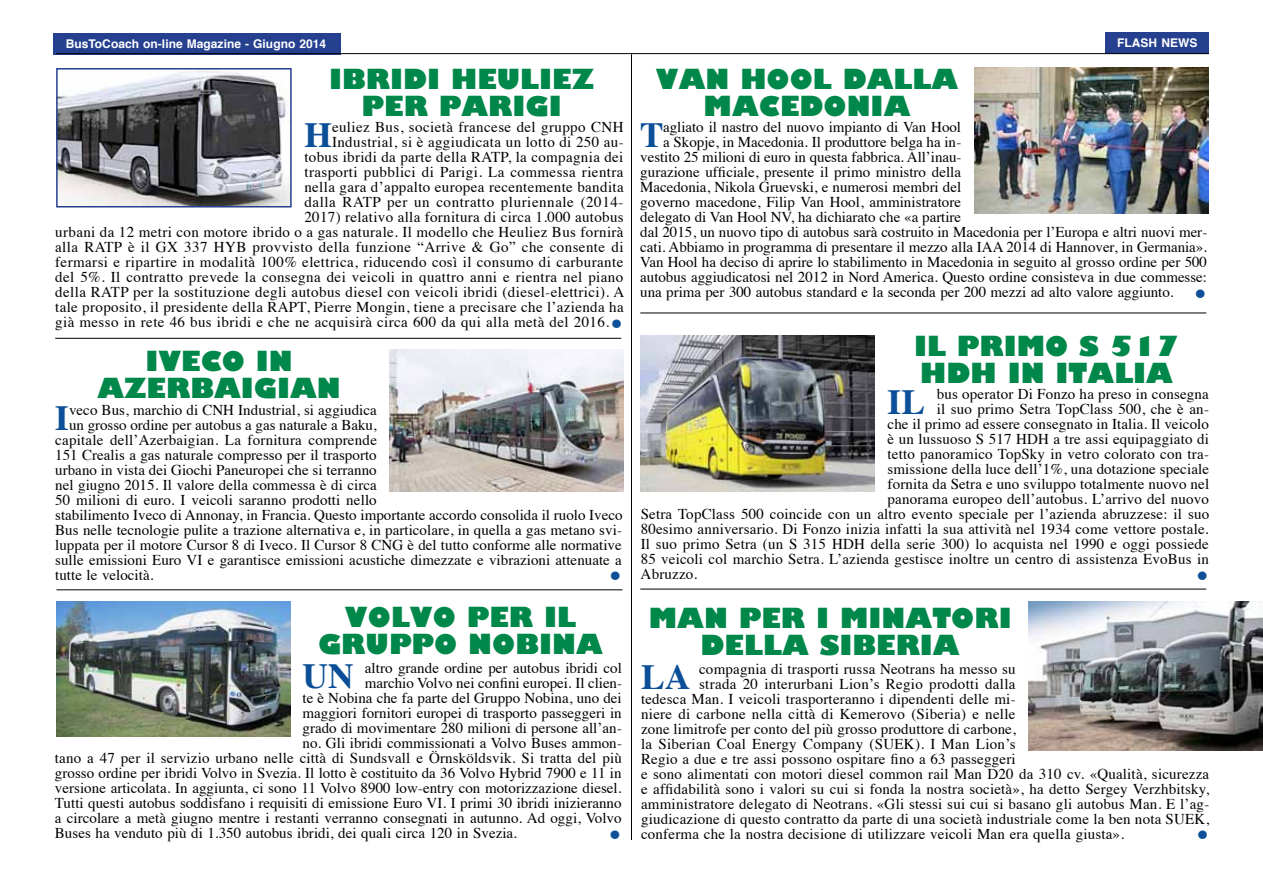
<style>
.page{position:relative;width:1263px;height:893px;background:#fff}
.page>*{position:absolute;margin:0;border:0;box-sizing:border-box;transform-origin:0 0}
.t1{font:700 35.4px "Times";color:#0a4f97}
.t2{font:30px "Symbol";color:#0d5097}
.t3{font:800 27px/27px "Gill Sans";letter-spacing:.005em;color:#00874a;text-align:center}
.t4{font:15px/15px "Times";letter-spacing:.01em;color:#000;text-align:right}
.t5{font:700 12px "Helvetica";letter-spacing:.005em;color:#fff}
.s1{color:#0d5097}
</style>
<div class="page">
<hr style="left:56px;top:589px;width:566px;height:1px;background:#000">
<hr style="left:640px;top:589px;width:566px;height:1px;background:#000">
<div style="left:54px;top:33px;width:287px;height:21px;background:#25408f"></div>
<div style="left:1105px;top:32px;width:104px;height:21px;background:#25408f"></div>
<hr style="left:56px;top:53px;width:1153px;height:1px;background:#000">
<hr style="left:631px;top:54px;width:1px;height:786px;background:#000">
<hr style="left:55px;top:338px;width:566px;height:1px;background:#000">
<hr style="left:640px;top:313px;width:566px;height:1px;background:#000">
<img style="left:974px;top:68px;width:234px;height:146px">
<img style="left:641px;top:336px;width:234px;height:155px">
<img style="left:1028px;top:601px;width:234px;height:149px">
<img style="left:56px;top:601px;width:234px;height:136px">
<img style="left:390px;top:349px;width:234px;height:142px">
<img style="left:59px;top:71px;width:230px;height:133px">
<div style="left:56px;top:68px;width:236px;height:139px;border:2px solid #25408f"></div>
<p class="t5" style="left:66px;top:34px;width:262px">BusToCoach on-line Magazine - Giugno 2014</p>
<p class="t5" style="left:1117px;top:33px;width:82px">FLASH NEWS</p>
<h3 class="t3" style="left:329px;top:66px;width:266px">IBRIDI HEULIEZ<br>PER PARIGI</h3>
<p class="t4" style="left:55px;top:119px;width:570px">euliez Bus, società francese del gruppo CNH<br>Industrial, si è aggiudicata un lotto di 250 au-<br>tobus ibridi da parte della RATP, la compagnia dei<br>trasporti pubblici di Parigi. La commessa rientra<br>nella gara d’appalto europea recentemente bandita<br>dalla RATP per un contratto pluriennale (2014-<br>2017) relativo alla fornitura di circa 1.000 autobus<br>urbani da 12 metri con motore ibrido o a gas naturale. Il modello che Heuliez Bus fornirà alla RATP è il GX 337 HYB provvisto della funzione “Arrive &amp; Go” che consente di fermarsi e ripartire in modalità 100% elettrica, riducendo così il consumo di carburante del 5%. Il contratto prevede la consegna dei veicoli in quattro anni e rientra nel piano della RATP per la sostituzione degli autobus diesel con veicoli ibridi (diesel-elettrici). A tale proposito, il presidente della RAPT, Pierre Mongin, tiene a precisare che l’azienda ha già messo in rete 46 bus ibridi e che ne acquisirà circa 600 da qui alla metà del 2016.<span class="s1">•</span></p>
<h1 class="t1" style="left:304px;top:102px;width:29px">H</h1>
<h3 class="t3" style="left:97px;top:347px;width:245px">IVECO IN<br>AZERBAIGIAN</h3>
<h1 class="t1" style="left:55px;top:384px;width:15px">I</h1>
<p class="t4" style="left:69px;top:401px;width:309px">veco Bus, marchio di CNH Industrial, si aggiudica</p>
<p class="t4" style="left:69px;top:416px;width:309px">un grosso ordine per autobus a gas naturale a Baku,</p>
<p class="t4" style="left:55px;top:431px;width:323px">capitale dell’Azerbaigian. La fornitura comprende</p>
<p class="t4" style="left:55px;top:446px;width:323px">151 Crealis a gas naturale compresso per il trasporto</p>
<p class="t4" style="left:55px;top:461px;width:323px">urbano in vista dei Giochi Paneuropei che si terranno</p>
<p class="t4" style="left:55px;top:476px;width:323px">nel giugno 2015. Il valore della commessa è di circa</p>
<p class="t4" style="left:55px;top:491px;width:323px">50 milioni di euro. I veicoli saranno prodotti nello</p>
<p class="t4" style="left:55px;top:506px;width:569px">stabilimento Iveco di Annonay, in Francia. Questo importante accordo consolida il ruolo Iveco</p>
<p class="t4" style="left:55px;top:521px;width:568px">Bus nelle tecnologie pulite a trazione alternativa e, in particolare, in quella a gas metano svi-</p>
<p class="t4" style="left:55px;top:536px;width:568px">luppata per il motore Cursor 8 di Iveco. Il Cursor 8 CNG è del tutto conforme alle normative</p>
<p class="t4" style="left:55px;top:551px;width:568px">sulle emissioni Euro VI e garantisce emissioni acustiche dimezzate e vibrazioni attenuate a</p>
<p class="t4" style="left:55px;top:566px;width:100px">tutte le velocità.</p>
<h2 class="t2" style="left:608px;top:562px;width:15px">•</h2>
<h3 class="t3" style="left:318px;top:604px;width:286px">VOLVO PER IL<br>GRUPPO NOBINA</h3>
<h1 class="t1" style="left:302px;top:643px;width:53px">UN</h1>
<p class="t4" style="left:365px;top:660px;width:258px">altro grande ordine per autobus ibridi col</p>
<p class="t4" style="left:365px;top:675px;width:259px">marchio Volvo nei confini europei. Il clien-</p>
<p class="t4" style="left:302px;top:690px;width:321px">te è Nobina che fa parte del Gruppo Nobina, uno dei</p>
<p class="t4" style="left:302px;top:705px;width:321px">maggiori fornitori europei di trasporto passeggeri in</p>
<p class="t4" style="left:302px;top:720px;width:321px">grado di movimentare 280 milioni di persone all’an-</p>
<p class="t4" style="left:302px;top:735px;width:321px">no. Gli ibridi commissionati a Volvo Buses ammon-</p>
<p class="t4" style="left:55px;top:750px;width:568px">tano a 47 per il servizio urbano nelle città di Sundsvall e Örnsköldsvik. Si tratta del più</p>
<p class="t4" style="left:55px;top:765px;width:568px">grosso ordine per ibridi Volvo in Svezia. Il lotto è costituito da 36 Volvo Hybrid 7900 e 11 in</p>
<p class="t4" style="left:55px;top:780px;width:568px">versione articolata. In aggiunta, ci sono 11 Volvo 8900 low-entry con motorizzazione diesel.</p>
<p class="t4" style="left:55px;top:795px;width:568px">Tutti questi autobus soddisfano i requisiti di emissione Euro VI. I primi 30 ibridi inizieranno</p>
<p class="t4" style="left:55px;top:810px;width:568px">a circolare a metà giugno mentre i restanti verranno consegnati in autunno. Ad oggi, Volvo</p>
<p class="t4" style="left:55px;top:825px;width:464px">Buses ha venduto più di 1.350 autobus ibridi, dei quali circa 120 in Svezia.</p>
<h2 class="t2" style="left:608px;top:821px;width:15px">•</h2>
<h3 class="t3" style="left:656px;top:66px;width:304px">VAN HOOL DALLA<br>MACEDONIA</h3>
<h1 class="t1" style="left:640px;top:102px;width:25px">T</h1>
<p class="t4" style="left:663px;top:119px;width:299px">agliato il nastro del nuovo impianto di Van Hool</p>
<p class="t4" style="left:663px;top:134px;width:300px">a Skopje, in Macedonia. Il produttore belga ha in-</p>
<p class="t4" style="left:640px;top:149px;width:323px">vestito 25 milioni di euro in questa fabbrica. All’inau-</p>
<p class="t4" style="left:640px;top:164px;width:322px">gurazione ufficiale, presente il primo ministro della</p>
<p class="t4" style="left:640px;top:179px;width:322px">Macedonia, Nikola Gruevski, e numerosi membri del</p>
<p class="t4" style="left:640px;top:194px;width:322px">governo macedone, Filip Van Hool, amministratore</p>
<p class="t4" style="left:640px;top:209px;width:322px">delegato di Van Hool NV, ha dichiarato che «a partire</p>
<p class="t4" style="left:640px;top:224px;width:568px">dal 2015, un nuovo tipo di autobus sarà costruito in Macedonia per l’Europa e altri nuovi mer-</p>
<p class="t4" style="left:640px;top:239px;width:568px">cati. Abbiamo in programma di presentare il mezzo alla IAA 2014 di Hannover, in Germania».</p>
<p class="t4" style="left:640px;top:254px;width:568px">Van Hool ha deciso di aprire lo stabilimento in Macedonia in seguito al grosso ordine per 500</p>
<p class="t4" style="left:640px;top:269px;width:568px">autobus aggiudicatosi nel 2012 in Nord America. Questo ordine consisteva in due commesse:</p>
<p class="t4" style="left:640px;top:284px;width:569px">una prima per 300 autobus standard e la seconda per 200 mezzi ad alto valore aggiunto. <span class="s1">•</span></p>
<h3 class="t3" style="left:914px;top:332px;width:267px;text-align:left">IL PRIMO S 517<br>HDH IN ITALIA</h3>
<h1 class="t1" style="left:887px;top:368px;width:39px">IL</h1>
<p class="t4" style="left:937px;top:385px;width:274px">bus operator Di Fonzo ha preso in consegna</p>
<p class="t4" style="left:937px;top:400px;width:274px">il suo primo Setra TopClass 500, che è an-</p>
<p class="t4" style="left:887px;top:415px;width:323px">che il primo ad essere consegnato in Italia. Il veicolo</p>
<p class="t4" style="left:887px;top:430px;width:323px">è un lussuoso S 517 HDH a tre assi equipaggiato di</p>
<p class="t4" style="left:887px;top:445px;width:323px">tetto panoramico TopSky in vetro colorato con tra-</p>
<p class="t4" style="left:887px;top:460px;width:323px">smissione della luce dell’1%, una dotazione speciale</p>
<p class="t4" style="left:887px;top:475px;width:323px">fornita da Setra e uno sviluppo totalmente nuovo nel</p>
<p class="t4" style="left:887px;top:490px;width:323px">panorama europeo dell’autobus. L’arrivo del nuovo</p>
<p class="t4" style="left:641px;top:505px;width:570px">Setra TopClass 500 coincide con un altro evento speciale per l’azienda abruzzese: il suo</p>
<p class="t4" style="left:641px;top:520px;width:569px">80esimo anniversario. Di Fonzo inizia infatti la sua attività nel 1934 come vettore postale.</p>
<p class="t4" style="left:641px;top:535px;width:570px">Il suo primo Setra (un S 315 HDH della serie 300) lo acquista nel 1990 e oggi possiede</p>
<p class="t4" style="left:641px;top:550px;width:570px">85 veicoli col marchio Setra. L’azienda gestisce inoltre un centro di assistenza EvoBus in</p>
<p class="t4" style="left:641px;top:565px;width:58px">Abruzzo.</p>
<h2 class="t2" style="left:1195px;top:562px;width:15px">•</h2>
<h3 class="t3" style="left:649px;top:605px;width:364px">MAN PER I MINATORI<br>DELLA SIBERIA</h3>
<h1 class="t1" style="left:641px;top:643px;width:51px">LA</h1>
<p class="t4" style="left:699px;top:660px;width:318px">compagnia di trasporti russa Neotrans ha messo su</p>
<p class="t4" style="left:699px;top:675px;width:318px">strada 20 interurbani Lion’s Regio prodotti dalla</p>
<p class="t4" style="left:641px;top:690px;width:376px">tedesca Man. I veicoli trasporteranno i dipendenti delle mi-</p>
<p class="t4" style="left:641px;top:705px;width:376px">niere di carbone nella città di Kemerovo (Siberia) e nelle</p>
<p class="t4" style="left:641px;top:720px;width:376px">zone limitrofe per conto del più grosso produttore di carbone,</p>
<p class="t4" style="left:641px;top:735px;width:376px">la Siberian Coal Energy Company (SUEK). I Man Lion’s</p>
<p class="t4" style="left:641px;top:750px;width:376px">Regio a due e tre assi possono ospitare fino a 63 passeggeri</p>
<p class="t4" style="left:641px;top:765px;width:570px">e sono alimentati con motori diesel common rail Man D20 da 310 cv. «Qualità, sicurezza</p>
<p class="t4" style="left:641px;top:780px;width:570px">e affidabilità sono i valori su cui si fonda la nostra società», ha detto Sergey Verzhbitsky,</p>
<p class="t4" style="left:641px;top:795px;width:570px">amministratore delegato di Neotrans. «Gli stessi sui cui si basano gli autobus Man. E l’ag-</p>
<p class="t4" style="left:641px;top:810px;width:570px">giudicazione di questo contratto da parte di una società industriale come la ben nota SUEK,</p>
<p class="t4" style="left:641px;top:825px;width:484px">conferma che la nostra decisione di utilizzare veicoli Man era quella giusta».</p>
<h2 class="t2" style="left:1196px;top:821px;width:15px">•</h2>
</div>
